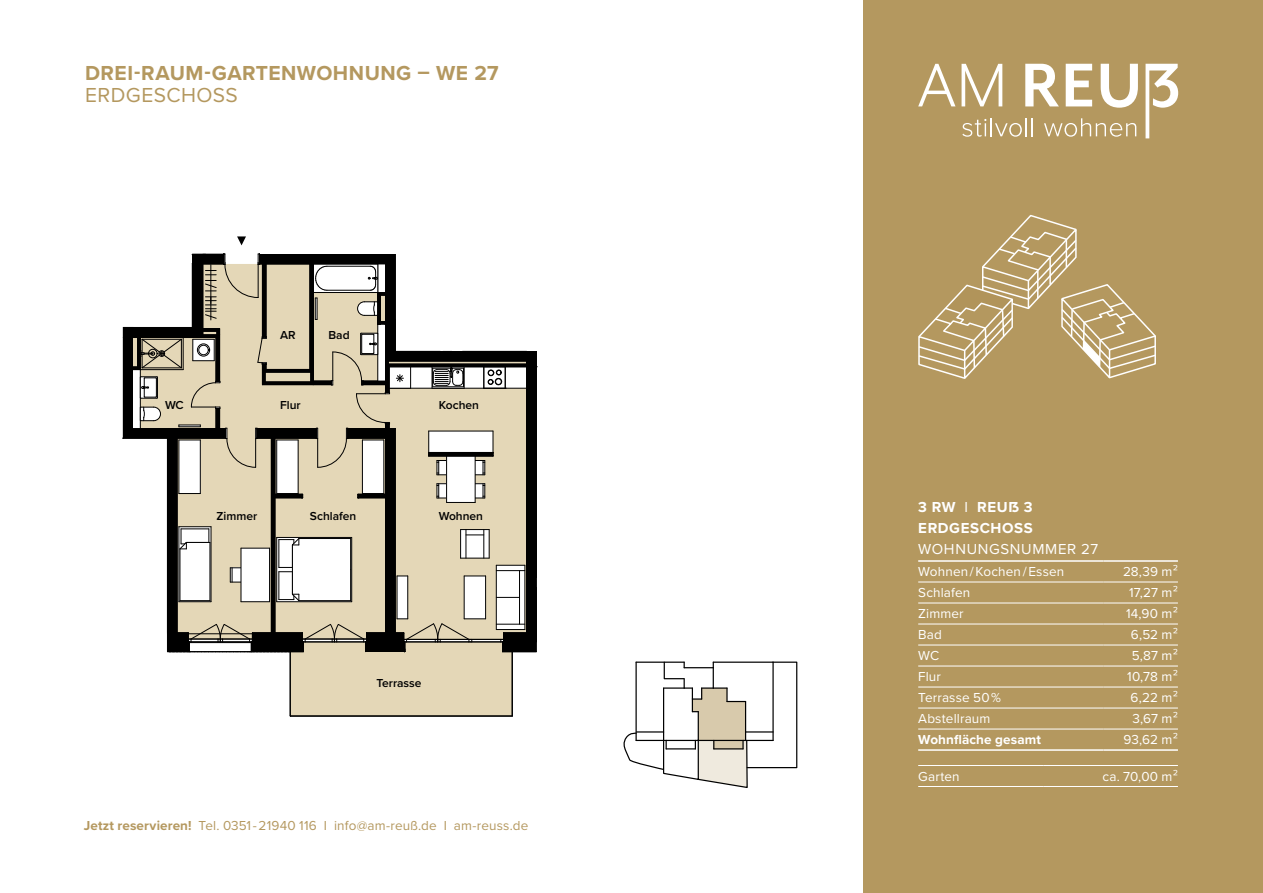
<style>
.page{position:relative;width:1263px;height:893px;background:#fff}
.page>*{position:absolute;margin:0;border:0;box-sizing:border-box;transform-origin:0 0}
.t1{font:700 21px "Proxima Nova";letter-spacing:.02em;color:#b4985f}
.t2{font:21px "Proxima Nova";letter-spacing:.02em;color:#b4985f}
.t3{font:700 15px/21px "Proxima Nova";letter-spacing:.04em;color:#fff}
.t4{font:15px "Proxima Nova";letter-spacing:.045em;color:#fff}
.t5{font:13.5px "Proxima Nova";letter-spacing:.01em;color:#fff}
.t6{font:13.5px "Proxima Nova";letter-spacing:.01em;color:#b4985f}
.t7{font:700 13.5px "Proxima Nova";letter-spacing:.005em;color:#fff}
.t8{font:600 12px "Proxima Nova";color:#000}
.s1{font-weight:400}
.s2{font-weight:700}
</style>
<div class="page">
<div style="left:863px;top:0;width:400px;height:893px;background:#b4985f"></div>
<svg style="left:1025px;top:64px;width:34px;height:42px"></svg>
<svg style="left:1066px;top:64px;width:26px;height:42px"></svg>
<svg style="left:1101px;top:64px;width:37px;height:44px"></svg>
<svg style="left:1145px;top:64px;width:33px;height:74px"></svg>
<svg style="left:962px;top:118px;width:71px;height:19px"></svg>
<svg style="left:1044px;top:118px;width:92px;height:19px"></svg>
<svg style="left:918px;top:64px;width:37px;height:42px"></svg>
<svg style="left:961px;top:64px;width:41px;height:42px"></svg>
<svg style="left:918px;top:215px;width:238px;height:164px"></svg>
<div style="left:290px;top:652px;width:222px;height:64px;background:#e4d7b7"></div>
<hr style="left:290px;top:652px;width:1px;height:64px;background:#000">
<hr style="left:290px;top:716px;width:222px;height:1px;background:#000">
<hr style="left:512px;top:652px;width:1px;height:64px;background:#000">
<svg style="left:237px;top:236px;width:9px;height:9px"></svg>
<svg style="left:123px;top:253px;width:414px;height:461px"></svg>
<hr style="left:918px;top:560px;width:185px;height:2px;background:#fff">
<hr style="left:1103px;top:560px;width:75px;height:2px;background:#fff">
<hr style="left:918px;top:749px;width:185px;height:2px;background:#fff">
<hr style="left:1103px;top:749px;width:75px;height:2px;background:#fff">
<hr style="left:918px;top:582px;width:185px;height:1px;background:#fff">
<hr style="left:1103px;top:582px;width:75px;height:1px;background:#fff">
<hr style="left:918px;top:603px;width:185px;height:1px;background:#fff">
<hr style="left:1103px;top:603px;width:75px;height:1px;background:#fff">
<hr style="left:918px;top:624px;width:185px;height:1px;background:#fff">
<hr style="left:1103px;top:624px;width:75px;height:1px;background:#fff">
<hr style="left:918px;top:645px;width:185px;height:1px;background:#fff">
<hr style="left:1103px;top:645px;width:75px;height:1px;background:#fff">
<hr style="left:918px;top:666px;width:185px;height:1px;background:#fff">
<hr style="left:1103px;top:666px;width:75px;height:1px;background:#fff">
<hr style="left:918px;top:687px;width:185px;height:1px;background:#fff">
<hr style="left:1103px;top:687px;width:75px;height:1px;background:#fff">
<hr style="left:918px;top:708px;width:185px;height:1px;background:#fff">
<hr style="left:1103px;top:708px;width:75px;height:1px;background:#fff">
<hr style="left:918px;top:729px;width:185px;height:1px;background:#fff">
<hr style="left:1103px;top:729px;width:75px;height:1px;background:#fff">
<hr style="left:918px;top:765px;width:125px;height:1px;background:#fff">
<hr style="left:1043px;top:765px;width:135px;height:1px;background:#fff">
<hr style="left:918px;top:786px;width:125px;height:1px;background:#fff">
<hr style="left:1043px;top:786px;width:135px;height:1px;background:#fff">
<svg style="left:623px;top:662px;width:175px;height:126px"></svg>
<h1 class="t1" style="left:85px;top:57px;width:415px">DREI-RAUM-GARTENWOHNUNG – WE 27</h1>
<h1 class="t2" style="left:85px;top:79px;width:154px">ERDGESCHOSS</h1>
<p class="t8" style="left:280px;top:326px;width:17px">AR</p>
<p class="t8" style="left:328px;top:326px;width:23px">Bad</p>
<p class="t8" style="left:165px;top:396px;width:20px">WC</p>
<p class="t8" style="left:280px;top:396px;width:22px">Flur</p>
<p class="t8" style="left:439px;top:396px;width:42px">Kochen</p>
<p class="t8" style="left:216px;top:507px;width:42px">Zimmer</p>
<p class="t8" style="left:310px;top:507px;width:48px">Schlafen</p>
<p class="t8" style="left:439px;top:507px;width:46px">Wohnen</p>
<p class="t3" style="left:918px;top:496px;width:116px">3 RW <span class="s1">I</span> REUẞ 3<br>ERDGESCHOSS</p>
<p class="t4" style="left:918px;top:538px;width:181px">WOHNUNGSNUMMER 27</p>
<p class="t5" style="left:918px;top:561px;width:148px">Wohnen / Kochen / Essen</p>
<p class="t5" style="left:1123px;top:561px;width:56px">28,39 m²</p>
<p class="t5" style="left:918px;top:582px;width:54px">Schlafen</p>
<p class="t5" style="left:1129px;top:582px;width:50px">17,27 m²</p>
<p class="t5" style="left:918px;top:603px;width:47px">Zimmer</p>
<p class="t5" style="left:1126px;top:603px;width:53px">14,90 m²</p>
<p class="t5" style="left:918px;top:624px;width:25px">Bad</p>
<p class="t5" style="left:1131px;top:624px;width:49px">6,52 m²</p>
<p class="t5" style="left:918px;top:645px;width:23px">WC</p>
<p class="t5" style="left:1132px;top:645px;width:48px">5,87 m²</p>
<p class="t5" style="left:918px;top:666px;width:24px">Flur</p>
<p class="t5" style="left:1127px;top:666px;width:52px">10,78 m²</p>
<p class="t5" style="left:918px;top:687px;width:84px">Terrasse 50 %</p>
<p class="t5" style="left:1130px;top:687px;width:49px">6,22 m²</p>
<p class="t5" style="left:918px;top:708px;width:74px">Abstellraum</p>
<p class="t5" style="left:1132px;top:708px;width:47px">3,67 m²</p>
<p class="t7" style="left:918px;top:729px;width:124px">Wohnfläche gesamt</p>
<p class="t5" style="left:1123px;top:729px;width:56px">93,62 m²</p>
<p class="t5" style="left:918px;top:766px;width:43px">Garten</p>
<p class="t5" style="left:1102px;top:766px;width:77px">ca. 70,00 m²</p>
<p class="t8" style="left:376px;top:674px;width:47px">Terrasse</p>
<p class="t6" style="left:84px;top:815px;width:446px"><span class="s2">Jetzt reservieren!</span> Tel. 0351 - 21940 116 I info@am-reuß.de I am-reuss.de</p>
</div>
